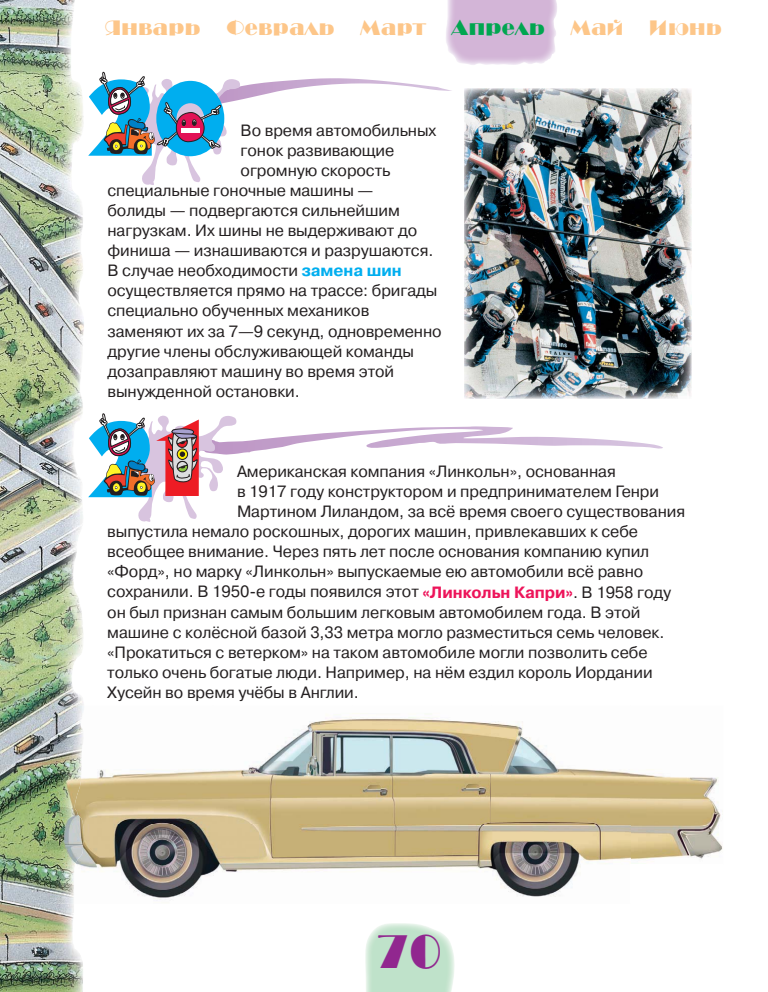
<style>
.page{position:relative;width:768px;height:992px;background:#fff}
.page>*{position:absolute;margin:0;border:0;box-sizing:border-box;transform-origin:0 0}
.t1{font:49px "High Way C";color:#91278f}
.t2{font:21.8px "High Way C";color:#fdc689}
.t3{font:16.3px "Pragmatica C";letter-spacing:-.005em;color:#231f20}
.s1{color:#00a650}
.s2{font-weight:700;color:#00aeef}
.s3{font-weight:700;color:#ed145a}
</style>
<div class="page">
<img style="left:365px;top:923px;width:90px;height:69px">
<img style="left:446px;top:0;width:111px;height:65px">
<img style="left:0;top:0;width:84px;height:992px">
<svg style="left:88px;top:71px;width:364px;height:114px"></svg>
<svg style="left:88px;top:413px;width:575px;height:109px"></svg>
<img style="left:464px;top:89px;width:227px;height:309px">
<img style="left:84px;top:713px;width:639px;height:187px">
<img style="left:50px;top:706px;width:34px;height:198px">
<h2 class="t2" style="left:105px;top:16px;width:619px">Январь Февраль Март <span class="s1">Апрель</span> Май Июнь</h2>
<p class="t3" style="left:241px;top:124px;width:197px">Во время автомобильных</p>
<p class="t3" style="left:241px;top:144px;width:155px">гонок развивающие</p>
<p class="t3" style="left:241px;top:164px;width:151px">огромную скорость</p>
<p class="t3" style="left:107px;top:184px;width:267px">специальные гоночные машины —</p>
<p class="t3" style="left:107px;top:204px;width:294px">болиды — подвергаются сильнейшим</p>
<p class="t3" style="left:107px;top:224px;width:311px">нагрузкам. Их шины не выдерживают до</p>
<p class="t3" style="left:107px;top:245px;width:328px">финиша — изнашиваются и разрушаются.</p>
<p class="t3" style="left:107px;top:265px;width:296px">В случае необходимости <span class="s2">замена шин</span></p>
<p class="t3" style="left:107px;top:285px;width:332px">осуществляется прямо на трассе: бригады</p>
<p class="t3" style="left:107px;top:305px;width:263px">специально обученных механиков</p>
<p class="t3" style="left:107px;top:325px;width:336px">заменяют их за 7—9 секунд, одновременно</p>
<p class="t3" style="left:107px;top:345px;width:308px">другие члены обслуживающей команды</p>
<p class="t3" style="left:107px;top:365px;width:288px">дозаправляют машину во время этой</p>
<p class="t3" style="left:107px;top:385px;width:194px">вынужденной остановки.</p>
<p class="t3" style="left:237px;top:465px;width:380px">Американская компания «Линкольн», основанная</p>
<p class="t3" style="left:237px;top:485px;width:424px">в 1917 году конструктором и предпринимателем Генри</p>
<p class="t3" style="left:237px;top:506px;width:450px">Мартином Лиландом, за всё время своего существования</p>
<p class="t3" style="left:107px;top:526px;width:532px">выпустила немало роскошных, дорогих машин, привлекавших к себе</p>
<p class="t3" style="left:107px;top:546px;width:544px">всеобщее внимание. Через пять лет после основания компанию купил</p>
<p class="t3" style="left:107px;top:566px;width:538px">«Форд», но марку «Линкольн» выпускаемые ею автомобили всё равно</p>
<p class="t3" style="left:107px;top:586px;width:566px">сохранили. В 1950-е годы появился этот <span class="s3">«Линкольн Капри»</span>. В 1958 году</p>
<p class="t3" style="left:107px;top:606px;width:535px">он был признан самым большим легковым автомобилем года. В этой</p>
<p class="t3" style="left:107px;top:626px;width:559px">машине с колёсной базой 3,33 метра могло разместиться семь человек.</p>
<p class="t3" style="left:107px;top:646px;width:542px">«Прокатиться с ветерком» на таком автомобиле могли позволить себе</p>
<p class="t3" style="left:107px;top:666px;width:547px">только очень богатые люди. Например, на нём ездил король Иордании</p>
<p class="t3" style="left:107px;top:686px;width:253px">Хусейн во время учёбы в Англии.</p>
<h1 class="t1" style="left:377px;top:925px;width:66px">70</h1>
</div>
